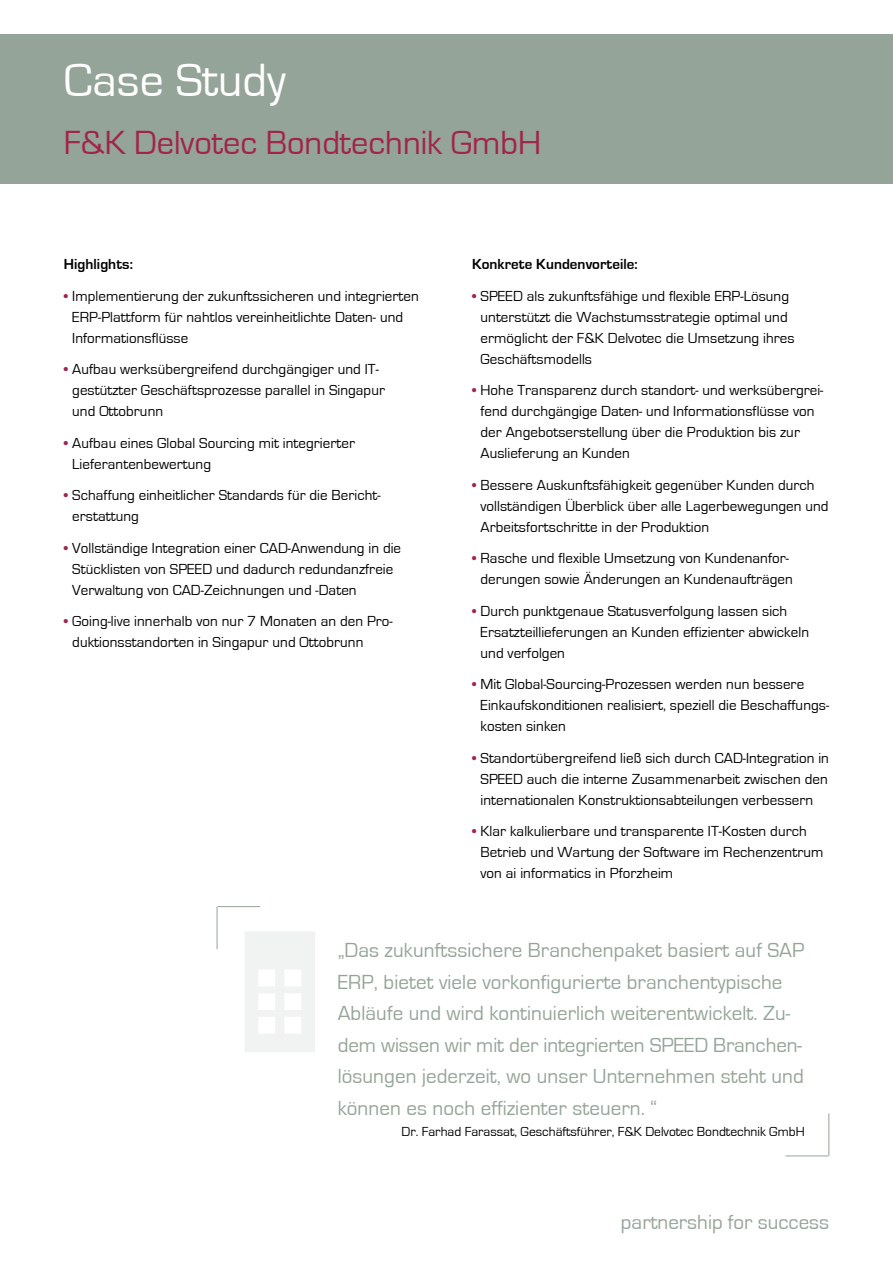
<style>
.page{position:relative;width:893px;height:1263px;background:#fff}
.page>*{position:absolute;margin:0;border:0;box-sizing:border-box;transform-origin:0 0}
.t1{font:48px "Eurostile";color:#fff}
.t2{font:34.5px "Eurostile";color:#a12449}
.t3{font:21px/31.5px "Eurostile";letter-spacing:.005em;color:#95a498}
.t4{font:15px/21px "Eurostile";letter-spacing:.005em;color:#000}
.t5{font:700 15px "Eurostile";letter-spacing:.005em;color:#000}
.t6{font:13.5px "Eurostile";color:#000}
.s1{color:#a12449}
</style>
<div class="page">
<div style="left:0;top:34px;width:893px;height:150px;background:#95a498"></div>
<svg style="left:245px;top:932px;width:70px;height:120px"></svg>
<hr style="left:218px;top:906px;width:42px;height:1px;background:#95a498">
<hr style="left:217px;top:906px;width:1px;height:43px;background:#95a498">
<hr style="left:786px;top:1156px;width:42px;height:1px;background:#95a498">
<hr style="left:829px;top:1113px;width:1px;height:43px;background:#95a498">
<h1 class="t1" style="left:64px;top:54px;width:224px">Case Study</h1>
<h2 class="t2" style="left:64px;top:124px;width:479px">F&amp;K Delvotec Bondtechnik GmbH</h2>
<p class="t5" style="left:64px;top:256px;width:71px">Highlights:</p>
<p class="t4" style="left:72px;top:286px;width:348px;text-indent:-9px"><span class="s1">•</span> Implementierung der zukunftssicheren und integrierten<br>ERP-Plattform für nahtlos vereinheitlichte Daten- und<br>Informationsflüsse</p>
<p class="t4" style="left:72px;top:359px;width:314px;text-indent:-9px"><span class="s1">•</span> Aufbau werksübergreifend durchgängiger und IT&shy;gestützter Geschäftsprozesse parallel in Singapur und Ottobrunn</p>
<p class="t4" style="left:72px;top:433px;width:284px;text-indent:-9px"><span class="s1">•</span> Aufbau eines Global Sourcing mit integrierter<br>Lieferantenbewertung</p>
<p class="t4" style="left:72px;top:485px;width:310px;text-indent:-9px"><span class="s1">•</span> Schaffung einheitlicher Standards für die Bericht&shy;erstattung</p>
<p class="t4" style="left:72px;top:538px;width:330px;text-indent:-9px"><span class="s1">•</span> Vollständige Integration einer CAD-Anwendung in die<br>Stücklisten von SPEED und dadurch redundanzfreie<br>Verwaltung von CAD-Zeichnungen und -Daten</p>
<p class="t4" style="left:72px;top:611px;width:322px;text-indent:-9px"><span class="s1">•</span> Going-live innerhalb von nur 7 Monaten an den Pro&shy;duktionsstandorten in Singapur und Ottobrunn</p>
<p class="t5" style="left:472px;top:256px;width:167px">Konkrete Kundenvorteile:</p>
<p class="t4" style="left:480px;top:286px;width:316px;text-indent:-9px"><span class="s1">•</span> SPEED als zukunftsfähige und flexible ERP-Lösung unterstützt die Wachstumsstrategie optimal und ermöglicht der F&amp;K Delvotec die Umsetzung ihres Geschäftsmodells</p>
<p class="t4" style="left:480px;top:380px;width:344px;text-indent:-9px"><span class="s1">•</span> Hohe Transparenz durch standort- und werksübergrei&shy;fend durchgängige Daten- und Informationsflüsse von der Angebotserstellung über die Produktion bis zur Auslieferung an Kunden</p>
<p class="t4" style="left:480px;top:475px;width:350px;text-indent:-9px"><span class="s1">•</span> Bessere Auskunftsfähigkeit gegenüber Kunden durch vollständigen Überblick über alle Lagerbewegungen und<br>Arbeitsfortschritte in der Produktion</p>
<p class="t4" style="left:472px;top:548px;width:322px;text-align:center"><span class="s1">•</span> Rasche und flexible Umsetzung von Kundenanfor&shy;derungen sowie Änderungen an Kundenaufträgen</p>
<p class="t4" style="left:480px;top:601px;width:330px;text-indent:-9px"><span class="s1">•</span> Durch punktgenaue Statusverfolgung lassen sich<br>Ersatzteillieferungen an Kunden effizienter abwickeln und verfolgen</p>
<p class="t4" style="left:480px;top:674px;width:350px;text-indent:-9px"><span class="s1">•</span> Mit Global-Sourcing-Prozessen werden nun bessere<br>Einkaufskonditionen realisiert, speziell die Beschaffungs&shy;kosten sinken</p>
<p class="t4" style="left:472px;top:748px;width:358px;text-align:center"><span class="s1">•</span> Standortübergreifend ließ sich durch CAD-Integration in<br>SPEED auch die interne Zusammenarbeit zwischen den internationalen Konstruktionsabteilungen verbessern</p>
<p class="t4" style="left:480px;top:821px;width:344px;text-indent:-9px"><span class="s1">•</span> Klar kalkulierbare und transparente IT-Kosten durch<br>Betrieb und Wartung der Software im Rechenzentrum von ai informatics in Pforzheim</p>
<p class="t3" style="left:338px;top:935px;width:468px">„Das zukunftssichere Branchenpaket basiert auf SAP ERP, bietet viele vorkonfigurierte branchentypische Abläufe und wird kontinuierlich weiterentwickelt. Zu&shy;dem wissen wir mit der integrierten SPEED Branchen&shy;lösungen jederzeit, wo unser Unternehmen steht und können es noch effizienter steuern. “</p>
<p class="t6" style="left:402px;top:1124px;width:405px">Dr. Farhad Farassat, Geschäftsführer, F&amp;K Delvotec Bondtechnik GmbH</p>
<h3 class="t3" style="left:621px;top:1206px;width:210px">partnership for success</h3>
</div>
